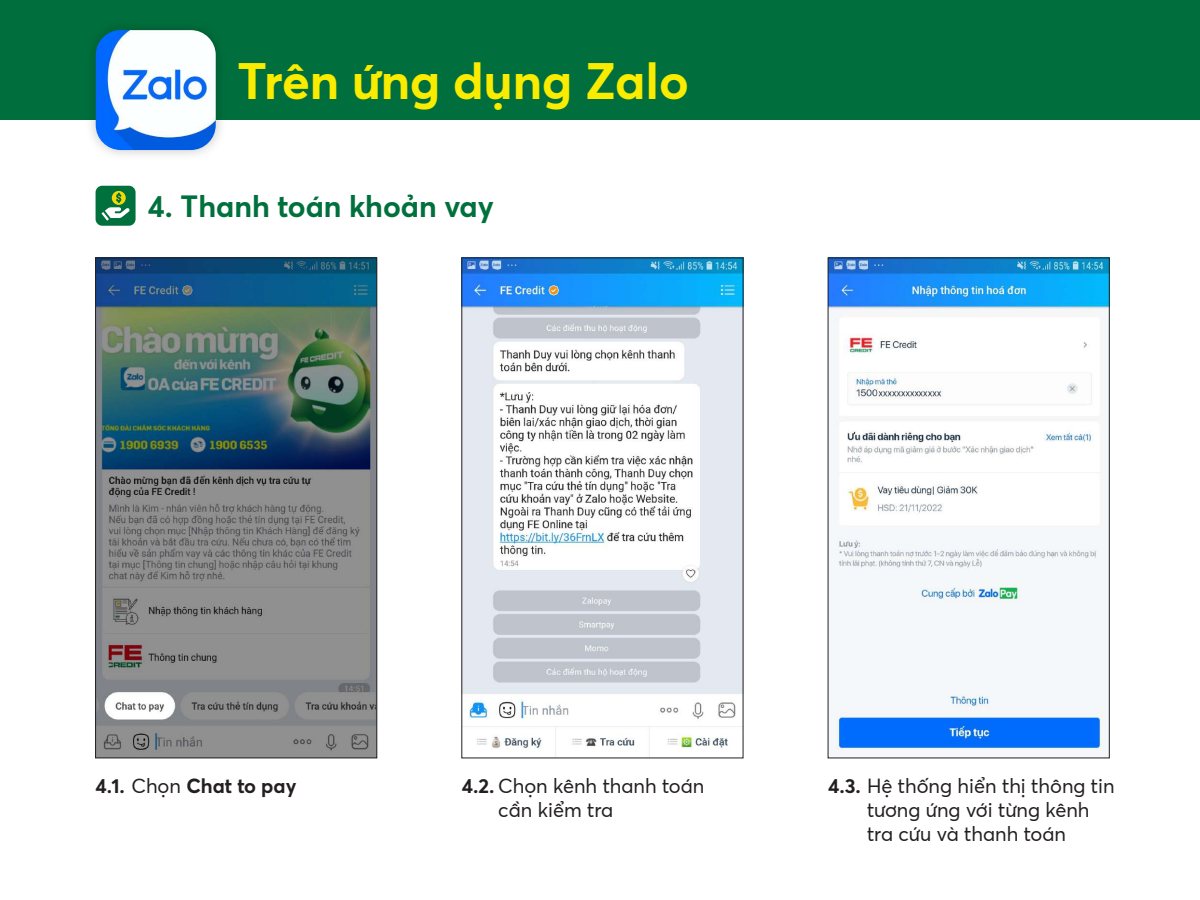
<style>
.page{position:relative;width:1200px;height:900px;background:#fff}
.page>*{position:absolute;margin:0;border:0;box-sizing:border-box;transform-origin:0 0}
.t1{font:700 50px "FE Font";color:#f9ec00}
.t2{font:700 30px "FE Font";color:#00703d}
.t3{font:20px/24px "FE Font";color:#231f20}
.t4{font:700 20px "FE Font";color:#231f20}
.s1{font-weight:400}
.s2{font-weight:700}
</style>
<div class="page">
<img style="left:464px;top:260px;width:277px;height:496px">
<img style="left:97px;top:260px;width:278px;height:496px">
<div style="left:95px;top:258px;width:282px;height:500px;border:1px solid #231f20"></div>
<img style="left:830px;top:260px;width:278px;height:496px">
<div style="left:828px;top:258px;width:282px;height:500px;border:1px solid #231f20"></div>
<div style="left:96px;top:186px;width:40px;height:40px;background:#00703d;border-radius:7px"></div>
<svg style="left:102px;top:191px;width:28px;height:30px"></svg>
<div style="left:0;top:0;width:1200px;height:120px;background:#006f3d"></div>
<img style="left:91px;top:28px;width:130px;height:127px">
<img style="left:96px;top:30px;width:120px;height:120px">
<h1 class="t1" style="left:238px;top:43px;width:453px">Trên ứng dụng Zalo</h1>
<h2 class="t2" style="left:148px;top:184px;width:347px">4. Thanh toán khoản vay</h2>
<p class="t4" style="left:96px;top:771px;width:202px">4.1. <span class="s1">Chọn</span> Chat to pay</p>
<p class="t3" style="left:498px;top:773px;width:208px;text-indent:-36px"><span class="s2">4.2.</span> Chọn kênh thanh toán cần kiểm tra</p>
<p class="t3" style="left:867px;top:773px;width:249px;text-indent:-39px"><span class="s2">4.3.</span> Hệ thống hiển thị thông tin tương ứng với từng kênh tra cứu và thanh toán</p>
</div>
